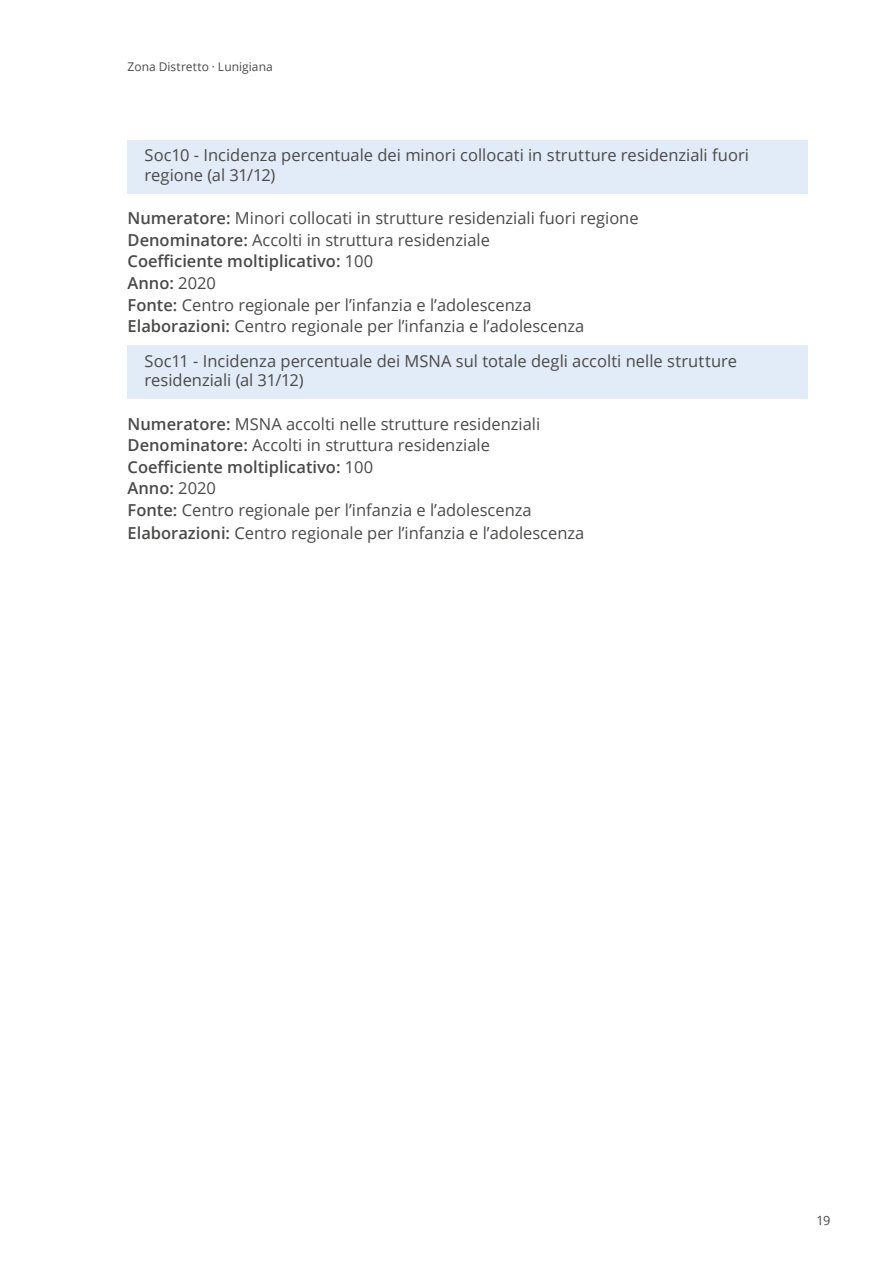
<style>
.page{position:relative;width:893px;height:1263px;background:#fff}
.page>*{position:absolute;margin:0;border:0;box-sizing:border-box;transform-origin:0 0}
.t1{font:16.5px/21.6px "Open Sans";color:#4a4a49}
.t2{font:12.75px "Open Sans";color:#4a4a49}
.t3{font:12px "Open Sans";letter-spacing:.005em;color:#4a4a49}
.s1{font-weight:600}
</style>
<div class="page">
<div style="left:128px;top:140px;width:680px;height:53px;background:#e2ebf8"></div>
<div style="left:128px;top:346px;width:680px;height:53px;background:#e2ebf8"></div>
<p class="t3" style="left:128px;top:58px;width:147px">Zona Distretto · Lunigiana</p>
<p class="t1" style="left:145px;top:145px;width:606px;line-height:19.5px">Soc10 - Incidenza percentuale dei minori collocati in strutture residenziali fuori regione (al 31/12)</p>
<p class="t1" style="left:128px;top:207px;width:513px"><span class="s1">Numeratore:</span> Minori collocati in strutture residenziali fuori regione <span class="s1">Denominatore:</span> Accolti in struttura residenziale<br><span class="s1">Coefficiente moltiplicativo:</span> 100<br><span class="s1">Anno:</span> 2020<br><span class="s1">Fonte:</span> Centro regionale per l’infanzia e l’adolescenza<br><span class="s1">Elaborazioni:</span> Centro regionale per l’infanzia e l’adolescenza</p>
<p class="t1" style="left:145px;top:351px;width:594px;line-height:19.5px">Soc11 - Incidenza percentuale dei MSNA sul totale degli accolti nelle strutture residenziali (al 31/12)</p>
<p class="t1" style="left:128px;top:412px;width:414px"><span class="s1">Numeratore:</span> MSNA accolti nelle strutture residenziali <span class="s1">Denominatore:</span> Accolti in struttura residenziale <span class="s1">Coefficiente moltiplicativo:</span> 100<br><span class="s1">Anno:</span> 2020<br><span class="s1">Fonte:</span> Centro regionale per l’infanzia e l’adolescenza</p>
<p class="t1" style="left:128px;top:522px;width:458px"><span class="s1">Elaborazioni:</span> Centro regionale per l’infanzia e l’adolescenza</p>
<p class="t2" style="left:816px;top:1211px;width:15px">19</p>
</div>
